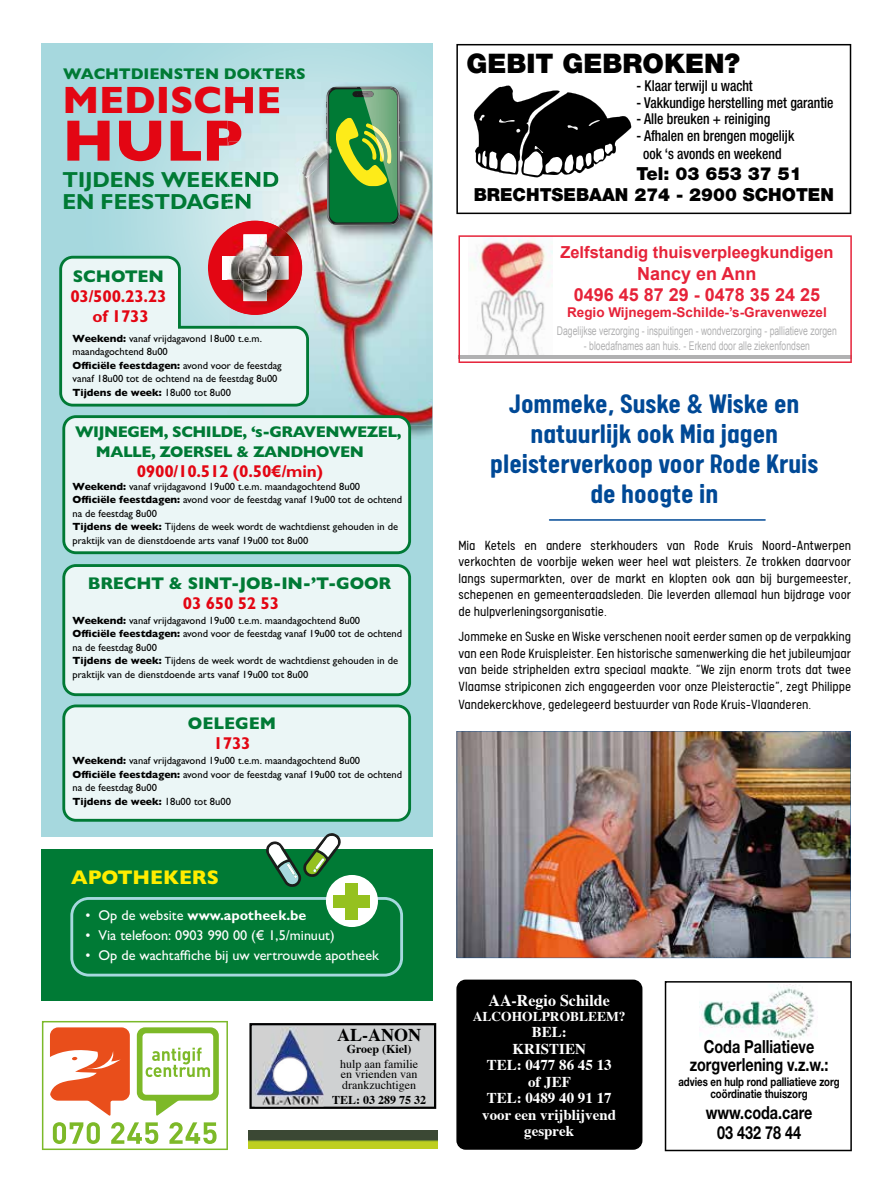
<style>
.page{position:relative;width:893px;height:1191px;background:#fff}
.page>*{position:absolute;margin:0;border:0;box-sizing:border-box;transform-origin:0 0}
.t1{font:800 58.95px "Gill Sans";color:#e30613}
.t2{font:800 38.4px "Gill Sans";color:#e30613}
.t3{font:700 30px/30px "Calps";color:#004996;text-align:center}
.t4{font:900 27px "Helvetica Neue LT Std";color:#000}
.t5{font:700 21.75px/21.8px "Gill Sans";color:#007a35}
.t6{font:800 19.95px "Gill Sans";color:#ffed00}
.t7{font:700 18px/18px "Helvetica Neue LT Std";color:#000;text-align:center;scale:.8 1}
.t8{font:900 18px/21.6px "Helvetica Neue LT Std";color:#000}
.t9{font:700 18px/21.6px "Arial";color:#e62339;text-align:center}
.t10{font:700 18px "Times";color:#000}
.t11{font:700 17.1px/20px "Gill Sans";letter-spacing:-.015em;color:#e30613;text-align:center}
.t12{font:800 17.1px "Gill Sans";letter-spacing:-.01em;color:#007a35}
.t13{font:700 16.5px "Arial";color:#e62339}
.t14{font:700 16.5px "Times";color:#fff}
.t15{font:800 15.6px/20px "Gill Sans";letter-spacing:-.03em;color:#007a35}
.t16{font:800 15.6px "Gill Sans";color:#007a35}
.t17{font:300 15px/16.5px "Calps";color:#000;text-align:justify}
.t18{font:500 condensed 15px/18px "Helvetica Neue LT Std";color:#000;text-align:center;scale:.91 1}
.t19{font:700 15px/16.5px "Times";color:#fff;text-align:center}
.t20{font:500 14.25px "Gill Sans";color:#fff}
.t21{font:700 14.25px "Gill Sans";color:#fff}
.t22{font:700 13.5px "Arial";color:#e62339}
.t23{font:700 13.5px "Times";color:#fff}
.t24{font:12px "Arial";color:#b1b1b2;scale:.72 1}
.t25{font:700 12px/12px "Helvetica Neue LT Std";color:#000;text-align:center;scale:.8 1}
.t26{font:12px/10.5px "Times";color:#000;text-align:justify}
.t27{font:700 12px "Times";color:#000}
.t28{font:500 10.5px/13.5px "Gill Sans";color:#000}
.s1{font-weight:800}
.s2{font-weight:500}
</style>
<div class="page">
<svg style="left:456px;top:44px;width:395px;height:170px"></svg>
<svg style="left:473px;top:85px;width:158px;height:93px"></svg>
<svg style="left:458px;top:235px;width:394px;height:128px"></svg>
<svg style="left:249px;top:1023px;width:187px;height:85px;background:#babcbd"></svg>
<img style="left:255px;top:1027px;width:69px;height:79px">
<img style="left:272px;top:1056px;width:35px;height:35px;border-radius:17px">
<img style="left:248px;top:1130px;width:189px;height:18px">
<svg style="left:665px;top:981px;width:187px;height:170px"></svg>
<img style="left:699px;top:984px;width:118px;height:55px">
<svg style="left:42px;top:1021px;width:186px;height:129px"></svg>
<div style="left:456px;top:979px;width:186px;height:170px;background:#000"></div>
<div style="left:41px;top:378px;width:391px;height:458px;background:#a6d8de"></div>
<div style="left:41px;top:849px;width:391px;height:152px;background:#007a35"></div>
<svg style="left:41px;top:44px;width:391px;height:396px;background:#aedbe0"></svg>
<svg style="left:70px;top:897px;width:333px;height:79px"></svg>
<div style="left:208px;top:221px;width:94px;height:94px;background:#e30613;border-radius:50%"></div>
<img style="left:228px;top:82px;width:204px;height:357px">
<img style="left:228px;top:87px;width:51px;height:26px">
<img style="left:228px;top:121px;width:13px;height:40px">
<svg style="left:228px;top:172px;width:1px;height:37px"></svg>
<img style="left:228px;top:228px;width:1px;height:28px">
<img style="left:229px;top:141px;width:203px;height:285px">
<img style="left:229px;top:142px;width:12px;height:19px">
<img style="left:229px;top:172px;width:49px;height:19px">
<img style="left:229px;top:193px;width:22px;height:16px">
<img style="left:229px;top:221px;width:73px;height:35px">
<img style="left:243px;top:234px;width:24px;height:22px">
<img style="left:295px;top:141px;width:26px;height:37px">
<svg style="left:321px;top:86px;width:80px;height:140px;background:#559851"></svg>
<div style="left:326px;top:875px;width:52px;height:52px;background:#fff;border-radius:50%"></div>
<div style="left:345px;top:882px;width:13px;height:37px;background:#95c11f"></div>
<div style="left:333px;top:894px;width:37px;height:13px;background:#95c11f"></div>
<svg style="left:266px;top:833px;width:75px;height:54px"></svg>
<svg style="left:59px;top:256px;width:250px;height:150px;background:#d4d9d6"></svg>
<svg style="left:62px;top:415px;width:349px;height:139px;background:#ddeeeb"></svg>
<div style="left:62px;top:564px;width:349px;height:132px;background:#ebf6f6"></div>
<svg style="left:62px;top:704px;width:349px;height:117px;background:#ddeeea"></svg>
<hr style="left:549px;top:519px;width:217px;height:2px;background:#004996">
<img style="left:457px;top:731px;width:394px;height:227px">
<img style="left:329px;top:87px;width:68px;height:8px">
<h3 class="t16" style="left:63px;top:65px;width:244px">WACHTDIENSTEN DOKTERS</h3>
<h2 class="t2" style="left:62px;top:78px;width:220px">MEDISCHE</h2>
<h1 class="t1" style="left:62px;top:106px;width:182px">HULP</h1>
<h3 class="t5" style="left:62px;top:168px;width:219px">TIJDENS WEEKEND<br>EN FEESTDAGEN</h3>
<h3 class="t12" style="left:73px;top:266px;width:93px">SCHOTEN</h3>
<h3 class="t11" style="left:70px;top:285px;width:98px">03/500.23.23 of 1733</h3>
<p class="t28" style="left:73px;top:331px;width:211px"><span class="s1">Weekend:</span> vanaf vrijdagavond 18u00 t.e.m. maandagochtend 8u00<br><span class="s1">Officiële feestdagen:</span> avond voor de feestdag vanaf 18u00 tot de ochtend na de feestdag 8u00<br><span class="s1">Tijdens de week:</span> 18u00 tot 8u00</p>
<h3 class="t15" style="left:96px;top:421px;width:307px;text-indent:-21px">WIJNEGEM, SCHILDE, ‘s-GRAVENWEZEL,<br>MALLE, ZOERSEL &amp; ZANDHOVEN</h3>
<h3 class="t11" style="left:137px;top:460px;width:188px">0900/10.512 (0.50€/min)</h3>
<p class="t28" style="left:73px;top:479px;width:331px"><span class="s1">Weekend:</span> vanaf vrijdagavond 19u00 t.e.m. maandagochtend 8u00<br><span class="s1">Officiële feestdagen:</span> avond voor de feestdag vanaf 19u00 tot de ochtend na de feestdag 8u00<br><span class="s1">Tijdens de week:</span> Tijdens de week wordt de wachtdienst gehouden in de praktijk van de dienstdoende arts vanaf 19u00 tot 8u00</p>
<h3 class="t12" style="left:88px;top:573px;width:305px">BRECHT &amp; SINT-JOB-IN-’T-GOOR</h3>
<h3 class="t11" style="left:183px;top:592px;width:98px">03 650 52 53</h3>
<p class="t28" style="left:73px;top:613px;width:331px"><span class="s1">Weekend:</span> vanaf vrijdagavond 19u00 t.e.m. maandagochtend 8u00<br><span class="s1">Officiële feestdagen:</span> avond voor de feestdag vanaf 19u00 tot de ochtend na de feestdag 8u00<br><span class="s1">Tijdens de week:</span> Tijdens de week wordt de wachtdienst gehouden in de praktijk van de dienstdoende arts vanaf 19u00 tot 8u00</p>
<h3 class="t12" style="left:188px;top:713px;width:90px">OELEGEM</h3>
<h3 class="t11" style="left:214px;top:733px;width:38px">1733</h3>
<p class="t28" style="left:73px;top:753px;width:331px"><span class="s1">Weekend:</span> vanaf vrijdagavond 19u00 t.e.m. maandagochtend 8u00<br><span class="s1">Officiële feestdagen:</span> avond voor de feestdag vanaf 19u00 tot de ochtend na de feestdag 8u00<br><span class="s1">Tijdens de week:</span> 18u00 tot 8u00</p>
<h3 class="t6" style="left:71px;top:866px;width:149px">APOTHEKERS</h3>
<h3 class="t21" style="left:86px;top:906px;width:223px"><span class="s2">• Op de website</span> www.apotheek.be</h3>
<h3 class="t20" style="left:86px;top:926px;width:251px">• Via telefoon: 0903 990 00 (€ 1,5/minuut)</h3>
<h3 class="t20" style="left:86px;top:946px;width:295px">• Op de wachtaffiche bij uw vertrouwde apotheek</h3>
<h3 class="t10" style="left:337px;top:1017px;width:85px">AL-ANON</h3>
<p class="t27" style="left:347px;top:1037px;width:66px">Groep (Kiel)</p>
<p class="t26" style="left:340px;top:1057px;width:79px">hulp aan familie en vrienden van drankzuchtigen</p>
<p class="t27" style="left:332px;top:1088px;width:96px">TEL: 03 289 75 32</p>
<h3 class="t4" style="left:466px;top:47px;width:275px">GEBIT GEBROKEN?</h3>
<h3 class="t18" style="left:636px;top:77px;width:129px">- Klaar terwijl u wacht</h3>
<h3 class="t18" style="left:636px;top:93px;width:218px">- Vakkundige herstelling met garantie</h3>
<h3 class="t18" style="left:636px;top:110px;width:148px">- Alle breuken + reiniging</h3>
<h3 class="t18" style="left:636px;top:126px;width:175px">- Afhalen en brengen mogelijk ook ‘s avonds en weekend</h3>
<h3 class="t8" style="left:474px;top:162px;width:362px;text-indent:163px">Tel: 03 653 37 51<br>BRECHTSEBAAN 274 - 2900 SCHOTEN</h3>
<h3 class="t13" style="left:560px;top:241px;width:275px">Zelfstandig thuisverpleegkundigen</h3>
<h3 class="t9" style="left:574px;top:263px;width:248px">Nancy en Ann<br>0496 45 87 29 - 0478 35 24 25</h3>
<p class="t22" style="left:567px;top:304px;width:261px">Regio Wijnegem-Schilde-’s-Gravenwezel</p>
<p class="t24" style="left:557px;top:323px;width:390px">Dagelijkse verzorging - inspuitingen - wondverzorging - palliatieve zorgen</p>
<p class="t24" style="left:584px;top:338px;width:315px">- bloedafnames aan huis. - Erkend door alle ziekenfondsen</p>
<h3 class="t3" style="left:490px;top:387px;width:330px">Jommeke, Suske &amp; Wiske en natuurlijk ook Mia jagen pleisterverkoop voor Rode Kruis de hoogte in</h3>
<p class="t17" style="left:458px;top:536px;width:394px">Mia Ketels en andere sterkhouders van Rode Kruis Noord-Antwerpen verkochten de voorbije weken weer heel wat pleisters. Ze trokken daarvoor langs supermarkten, over de markt en klopten ook aan bij burgemeester, schepenen en gemeenteraadsleden. Die leverden allemaal hun bijdrage voor de hulpverleningsorganisatie.</p>
<p class="t17" style="left:458px;top:628px;width:394px">Jommeke en Suske en Wiske verschenen nooit eerder samen op de verpakking van een Rode Kruispleister. Een historische samenwerking die het jubileumjaar van beide striphelden extra speciaal maakte. “We zijn enorm trots dat twee Vlaamse stripiconen zich engageerden voor onze Pleisteractie”, zegt Philippe</p>
<h3 class="t17" style="left:458px;top:696px;width:354px">Vandekerckhove, gedelegeerd bestuurder van Rode Kruis-Vlaanderen.</h3>
<h3 class="t14" style="left:488px;top:984px;width:123px">AA-Regio Schilde</h3>
<p class="t23" style="left:473px;top:1003px;width:155px">ALCOHOLPROBLEEM?</p>
<h3 class="t19" style="left:482px;top:1022px;width:135px">BEL:<br>KRISTIEN<br>TEL: 0477 86 45 13 of JEF<br>TEL: 0489 40 91 17 voor een vrijblijvend gesprek</h3>
<h3 class="t7" style="left:690px;top:1037px;width:175px">Coda Palliatieve zorgverlening v.z.w.:</h3>
<p class="t25" style="left:678px;top:1075px;width:203px">advies en hulp rond palliatieve zorg coördinatie thuiszorg</p>
<h3 class="t7" style="left:706px;top:1103px;width:135px;line-height:19.5px">www.coda.care<br>03 432 78 44</h3>
</div>
